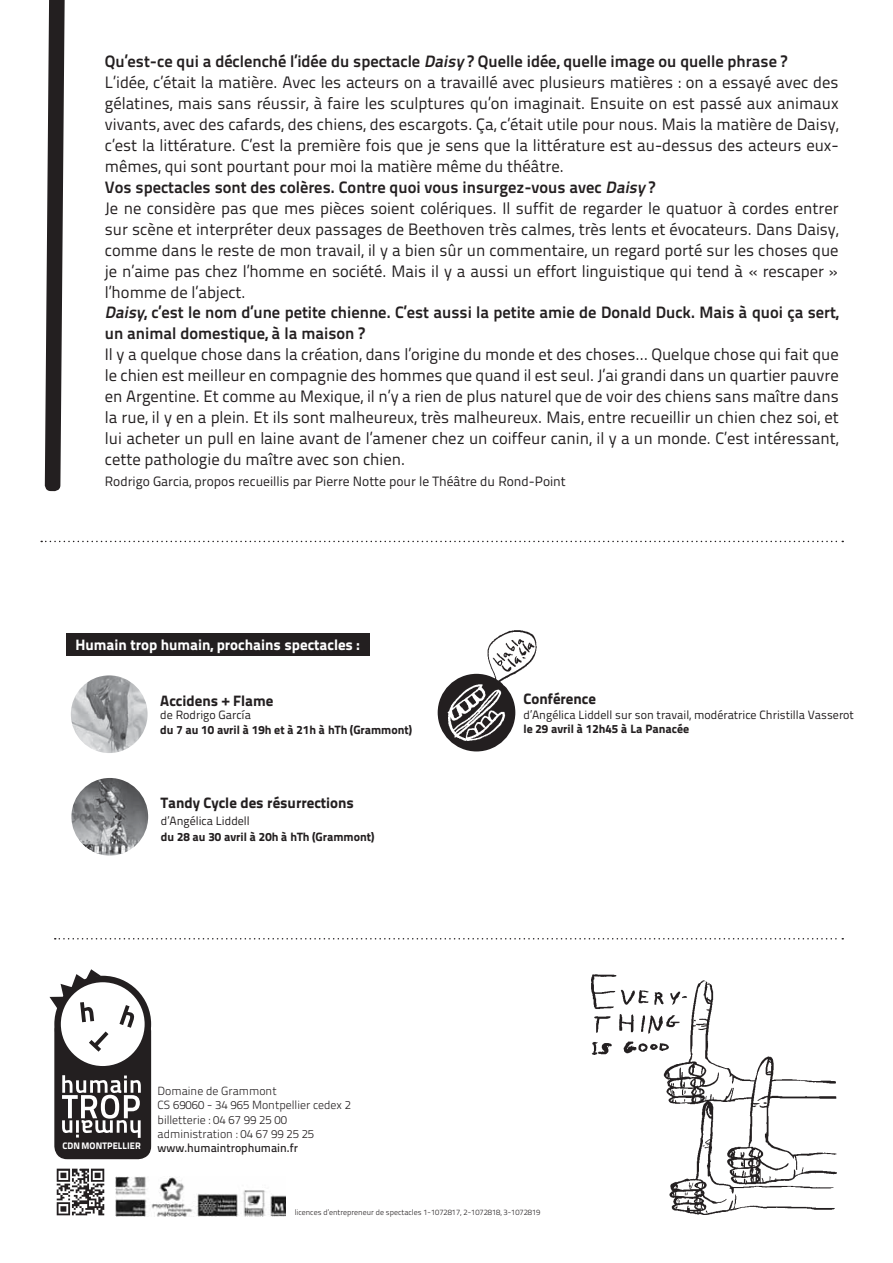
<style>
.page{position:relative;width:893px;height:1263px;background:#fff}
.page>*{position:absolute;margin:0;border:0;box-sizing:border-box;transform-origin:0 0}
.t1{font:16.5px/21px "Titillium Text 22 L 400 wt";color:#231f20;text-align:justify}
.t2{font:16.5px/21px "Titillium Text 22 L 800 wt";color:#231f20}
.t3{font:15px "Titillium Text 22 L 999 wt";color:#231f20}
.t4{font:15px "Titillium Text 22 L 999 wt";color:#fff}
.t5{font:13.5px "Titillium Text 22 L 400 wt";color:#231f20}
.t6{font:12px "Titillium Text 22 L 400 wt";color:#231f20}
.t7{font:12px "Titillium Text 22 L 999 wt";color:#231f20}
.t8{font:11.85px/14.2px "Titillium Text 22 L 250 wt";color:#231f20}
.t9{font:11.85px "Titillium Text 22 L 600 wt";color:#231f20}
.t10{font:9.45px "Titillium Text 22 L 999 wt";letter-spacing:.01em;color:#fff}
.t11{font:7.95px "Titillium Text 22 L 250 wt";color:#231f20}
.s1{font-style:italic}
</style>
<div class="page">
<svg style="left:45px;top:0;width:20px;height:491px"></svg>
<svg style="left:41px;top:541px;width:802px;height:1px"></svg>
<svg style="left:55px;top:938px;width:788px;height:2px"></svg>
<div style="left:54px;top:1018px;width:97px;height:141px;background:#231f20;border-radius:13px"></div>
<div style="left:58px;top:979px;width:90px;height:90px;background:#fff;border-radius:50%"></div>
<div style="left:54px;top:976px;width:97px;height:97px;border:6px solid #231f20;border-radius:50%"></div>
<svg style="left:119px;top:1005px;width:16px;height:23px"></svg>
<svg style="left:89px;top:1032px;width:19px;height:20px"></svg>
<svg style="left:50px;top:969px;width:51px;height:53px"></svg>
<svg style="left:62px;top:1075px;width:79px;height:63px"></svg>
<img style="left:56px;top:1168px;width:49px;height:48px">
<img style="left:591px;top:974px;width:246px;height:241px">
<img style="left:116px;top:1176px;width:170px;height:40px">
<div style="left:67px;top:634px;width:303px;height:22px;background:#231f20"></div>
<img style="left:71px;top:778px;width:77px;height:78px;border-radius:50%">
<img style="left:71px;top:675px;width:77px;height:78px;border-radius:50%">
<div style="left:438px;top:674px;width:77px;height:77px;background:#231f20;border-radius:50%"></div>
<img style="left:444px;top:673px;width:72px;height:72px">
<img style="left:487px;top:630px;width:50px;height:53px">
<p class="t2" style="left:105px;top:52px;width:684px">Qu’est-ce qui a déclenché l’idée du spectacle <span class="s1">Daisy</span> ? Quelle idée, quelle image ou quelle phrase ?</p>
<p class="t1" style="left:105px;top:73px;width:735px">L’idée, c’était la matière. Avec les acteurs on a travaillé avec plusieurs matières : on a essayé avec des gélatines, mais sans réussir, à faire les sculptures qu’on imaginait. Ensuite on est passé aux animaux vivants, avec des cafards, des chiens, des escargots. Ça, c’était utile pour nous. Mais la matière de Daisy, c’est la littérature. C’est la première fois que je sens que la littérature est au-dessus des acteurs eux&shy;mêmes, qui sont pourtant pour moi la matière même du théâtre.</p>
<p class="t2" style="left:105px;top:178px;width:552px">Vos spectacles sont des colères. Contre quoi vous insurgez-vous avec <span class="s1">Daisy</span> ?</p>
<p class="t1" style="left:105px;top:199px;width:735px">Je ne considère pas que mes pièces soient colériques. Il suffit de regarder le quatuor à cordes entrer sur scène et interpréter deux passages de Beethoven très calmes, très lents et évocateurs. Dans Daisy, comme dans le reste de mon travail, il y a bien sûr un commentaire, un regard porté sur les choses que je n’aime pas chez l’homme en société. Mais il y a aussi un effort linguistique qui tend à « rescaper » l’homme de l’abject.</p>
<p class="t2" style="left:105px;top:304px;width:735px"><span class="s1">Daisy</span>, c’est le nom d’une petite chienne. C’est aussi la petite amie de Donald Duck. Mais à quoi ça sert, un animal domestique, à la maison ?</p>
<p class="t1" style="left:105px;top:346px;width:735px">Il y a quelque chose dans la création, dans l’origine du monde et des choses… Quelque chose qui fait que le chien est meilleur en compagnie des hommes que quand il est seul. J’ai grandi dans un quartier pauvre en Argentine. Et comme au Mexique, il n’y a rien de plus naturel que de voir des chiens sans maître dans la rue, il y en a plein. Et ils sont malheureux, très malheureux. Mais, entre recueillir un chien chez soi, et lui acheter un pull en laine avant de l’amener chez un coiffeur canin, il y a un monde. C’est intéressant, cette pathologie du maître avec son chien.</p>
<p class="t5" style="left:105px;top:477px;width:462px">Rodrigo Garcia, propos recueillis par Pierre Notte pour le Théâtre du Rond-Point</p>
<p class="t4" style="left:75px;top:636px;width:286px">Humain trop humain, prochains spectacles :</p>
<p class="t3" style="left:160px;top:692px;width:115px">Accidens + Flame</p>
<p class="t6" style="left:160px;top:711px;width:92px">de Rodrigo García</p>
<p class="t7" style="left:160px;top:723px;width:253px">du 7 au 10 avril à 19h et à 21h à hTh (Grammont)</p>
<p class="t3" style="left:161px;top:795px;width:195px">Tandy Cycle des résurrections</p>
<p class="t6" style="left:161px;top:816px;width:90px">d’Angélica Liddell</p>
<p class="t7" style="left:161px;top:830px;width:215px">du 28 au 30 avril à 20h à hTh (Grammont)</p>
<p class="t10" style="left:63px;top:1141px;width:80px">CDN MONTPELLIER</p>
<p class="t8" style="left:158px;top:1084px;width:195px">Domaine de Grammont<br>CS 69060 - 34 965 Montpellier cedex 2 billetterie : 04 67 99 25 00 administration : 04 67 99 25 25</p>
<p class="t9" style="left:158px;top:1143px;width:142px">www.humaintrophumain.fr</p>
<p class="t3" style="left:523px;top:690px;width:74px">Conférence</p>
<p class="t6" style="left:523px;top:710px;width:332px">d’Angélica Liddell sur son travail, modératrice Christilla Vasserot</p>
<p class="t7" style="left:523px;top:722px;width:167px">le 29 avril à 12h45 à La Panacée</p>
<p class="t11" style="left:295px;top:1207px;width:247px">licences d’entrepreneur de spectacles 1-1072817, 2-1072818, 3-1072819</p>
</div>
